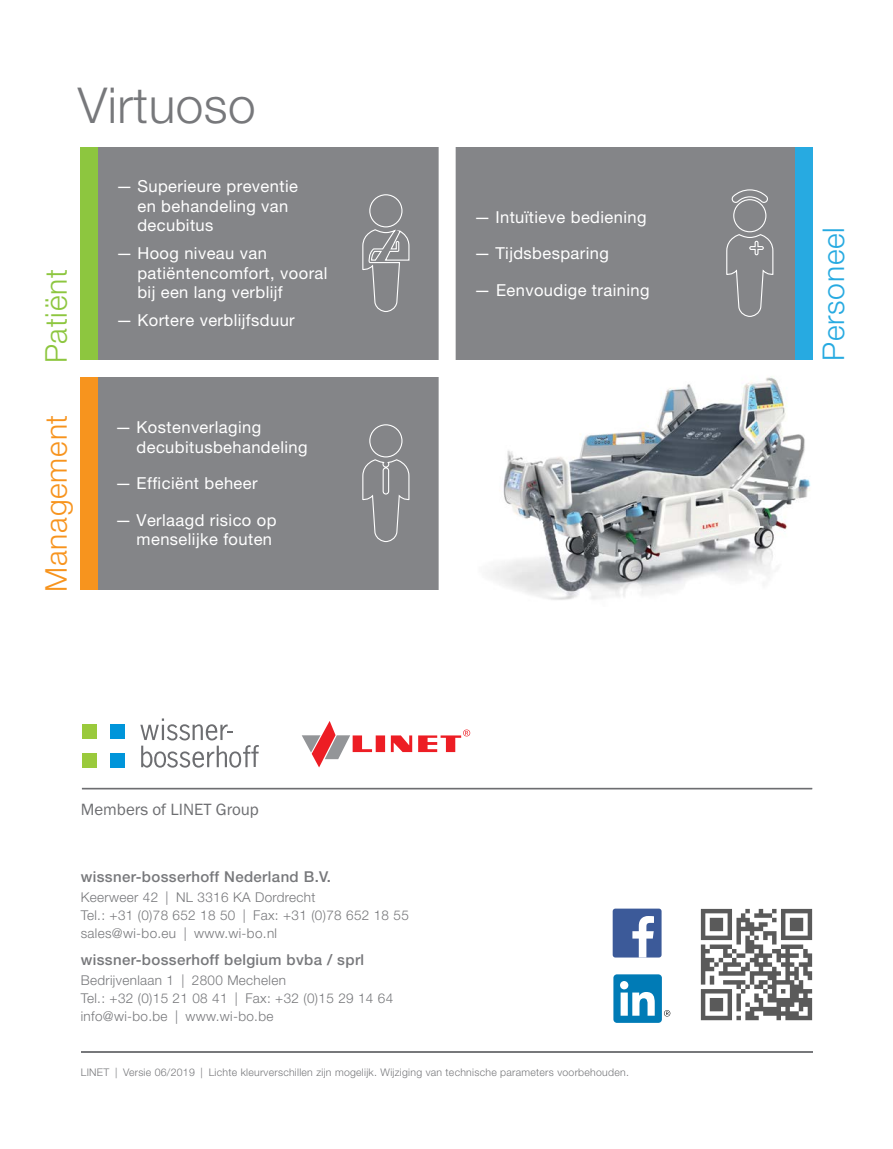
<style>
.page{position:relative;width:893px;height:1149px;background:#fff}
.page>*{position:absolute;margin:0;border:0;box-sizing:border-box;transform-origin:0 0}
.t1{font:300 49.5px "Helvetica Neue LT Pro";letter-spacing:.01em;color:#77787b}
._01_text_zakladni{font:300 30px "Helvetica Neue LT Pro";letter-spacing:.025em;color:#f7941e}
._01_text_zakladni-2{font:300 30px "Helvetica Neue LT Pro";letter-spacing:.025em;color:#27aae1}
._01_text_zakladni-3{font:300 30px "Helvetica Neue LT Pro";letter-spacing:.025em;color:#8dc63f}
.t2{font:16.95px "Franklin Gothic";color:#6d6e71}
._001_bullet{font:16.5px/19.5px "Helvetica Neue LT Pro";letter-spacing:.025em;color:#fff}
._09_Red_cover_addres{font:500 15px "Helvetica Neue LT Pro";letter-spacing:.025em;color:#77787b}
._09_Red_cover_addres-2{font:300 13.5px "Helvetica Neue LT Pro";letter-spacing:.025em;color:#77787b}
._09_Red_cover_addres-3{font:300 10.5px "Helvetica Neue LT Pro";letter-spacing:.025em;color:#77787b}
</style>
<div class="page">
<img style="left:478px;top:359px;width:334px;height:241px">
<hr style="left:81px;top:1050px;width:731px;height:1px;background:#77787b">
<svg style="left:302px;top:721px;width:168px;height:46px"></svg>
<div style="left:82px;top:752px;width:14px;height:15px;background:#9aca3c"></div>
<div style="left:110px;top:752px;width:15px;height:15px;background:#0095da"></div>
<div style="left:82px;top:724px;width:14px;height:14px;background:#9aca3c"></div>
<div style="left:110px;top:724px;width:15px;height:14px;background:#0095da"></div>
<svg style="left:140px;top:718px;width:119px;height:49px"></svg>
<hr style="left:82px;top:787px;width:730px;height:2px;background:#6d6e71">
<div style="left:613px;top:908px;width:49px;height:49px;background:#3c5a99;border-radius:3px"></div>
<svg style="left:632px;top:916px;width:22px;height:41px"></svg>
<svg style="left:664px;top:1010px;width:6px;height:6px"></svg>
<div style="left:613px;top:974px;width:49px;height:48px;background:#007bb6;border-radius:4px"></div>
<svg style="left:620px;top:981px;width:35px;height:34px"></svg>
<svg style="left:701px;top:908px;width:111px;height:111px"></svg>
<div style="left:81px;top:147px;width:360px;height:212px;background:#848588"></div>
<div style="left:447px;top:147px;width:365px;height:212px;background:#848588"></div>
<div style="left:81px;top:376px;width:363px;height:213px;background:#848588"></div>
<div style="left:439px;top:31px;width:17px;height:568px;background:#fff"></div>
<div style="left:81px;top:147px;width:17px;height:212px;background:#8dc63f"></div>
<div style="left:795px;top:147px;width:17px;height:212px;background:#27aae1"></div>
<div style="left:81px;top:376px;width:17px;height:213px;background:#f7941e"></div>
<svg style="left:362px;top:194px;width:48px;height:118px"></svg>
<svg style="left:362px;top:424px;width:48px;height:118px"></svg>
<svg style="left:726px;top:189px;width:48px;height:128px"></svg>
<p class="t1" style="left:78px;top:75px;width:179px">Virtuoso</p>
<p class="_01_text_zakladni-3" style="left:38px;top:363px;width:95px;rotate:-90deg">Patiënt</p>
<p class="_001_bullet" style="left:137px;top:176px;width:162px;text-indent:-21px">— Superieure preventie en behandeling van decubitus</p>
<p class="_001_bullet" style="left:137px;top:243px;width:192px;text-indent:-21px">— Hoog niveau van patiëntencomfort, vooral bij een lang verblijf</p>
<p class="_001_bullet" style="left:116px;top:310px;width:180px">— Kortere verblijfsduur</p>
<p class="_01_text_zakladni" style="left:38px;top:591px;width:178px;rotate:-90deg">Management</p>
<p class="_001_bullet" style="left:137px;top:417px;width:173px;text-indent:-21px">— Kostenverlaging decubitusbehandeling</p>
<p class="_001_bullet" style="left:115px;top:473px;width:144px">— Efficiënt beheer</p>
<p class="_001_bullet" style="left:115px;top:509px;width:163px;text-align:right">— Verlaagd risico op menselijke fouten</p>
<p class="_001_bullet" style="left:474px;top:206px;width:174px">— Intuïtieve bediening</p>
<p class="_001_bullet" style="left:474px;top:243px;width:136px">— Tijdsbesparing</p>
<p class="_001_bullet" style="left:474px;top:280px;width:177px">— Eenvoudige training</p>
<p class="t2" style="left:81px;top:798px;width:180px">Members of LINET Group</p>
<p class="_09_Red_cover_addres" style="left:81px;top:867px;width:252px">wissner-bosserhoff Nederland B.V.</p>
<p class="_09_Red_cover_addres-2" style="left:81px;top:888px;width:236px">Keerweer 42 | NL 3316 KA Dordrecht</p>
<p class="_09_Red_cover_addres-2" style="left:81px;top:906px;width:330px">Tel.: +31 (0)78 652 18 50 | Fax: +31 (0)78 652 18 55</p>
<p class="_09_Red_cover_addres-2" style="left:81px;top:924px;width:198px">sales@wi-bo.eu | www.wi-bo.nl</p>
<p class="_09_Red_cover_addres" style="left:81px;top:950px;width:285px">wissner-bosserhoff belgium bvba / sprl</p>
<p class="_09_Red_cover_addres-2" style="left:81px;top:971px;width:207px">Bedrijvenlaan 1 | 2800 Mechelen</p>
<p class="_09_Red_cover_addres-2" style="left:81px;top:989px;width:314px">Tel.: +32 (0)15 21 08 41 | Fax: +32 (0)15 29 14 64</p>
<p class="_09_Red_cover_addres-2" style="left:81px;top:1007px;width:194px">info@wi-bo.be | www.wi-bo.be</p>
<p class="_09_Red_cover_addres-3" style="left:81px;top:1065px;width:550px">LINET | Versie 06/2019 | Lichte kleurverschillen zijn mogelijk. Wijziging van technische parameters voorbehouden.</p>
<p class="_01_text_zakladni-2" style="left:815px;top:361px;width:135px;rotate:-90deg">Personeel</p>
</div>
